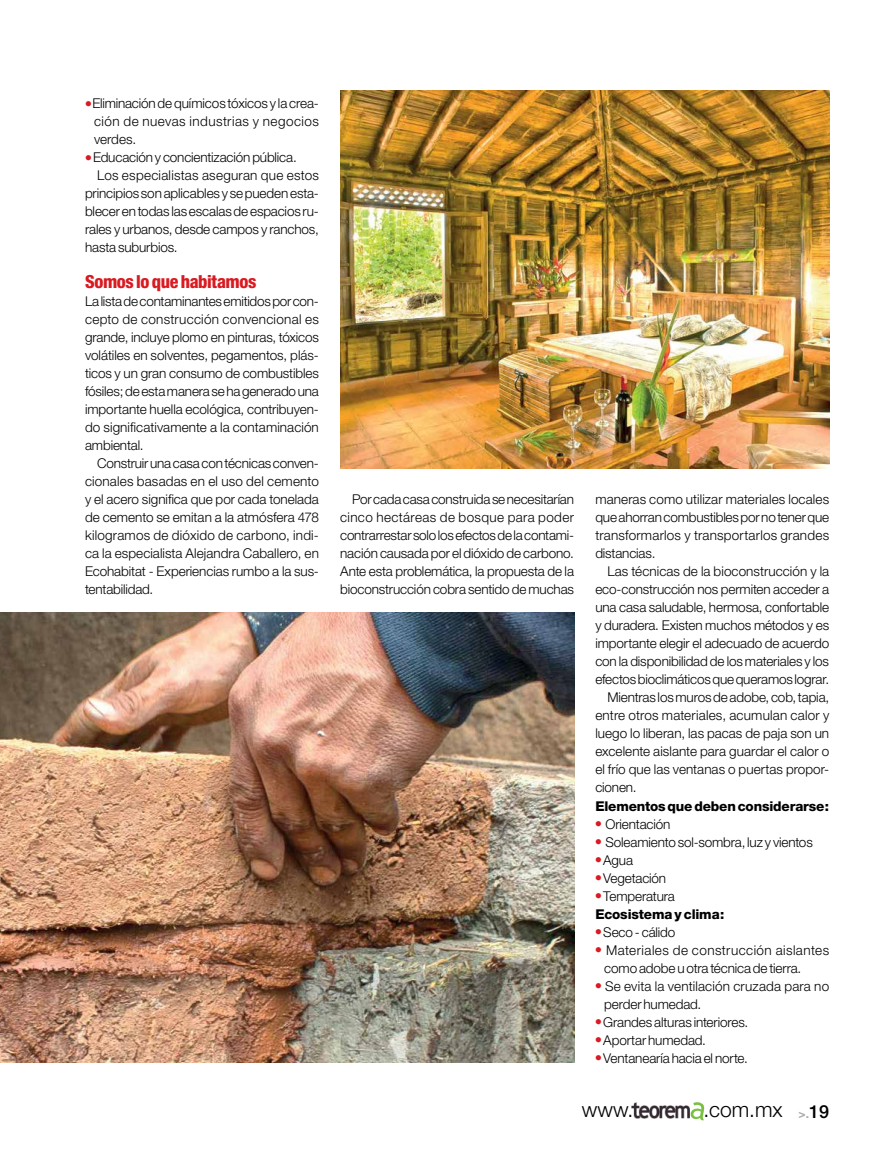
<style>
.page{position:relative;width:893px;height:1149px;background:#fff}
.page>*{position:absolute;margin:0;border:0;box-sizing:border-box;transform-origin:0 0}
.t1{font:300 21px "Helvetica Neue";color:#000}
.t2{font:800 condensed 18px "Helvetica Neue";letter-spacing:-.025em;color:#d91a21}
.t3{font:300 13.5px/18px "Helvetica Neue";letter-spacing:-.01em;color:#000;text-align:justify}
.t4{font:300 13.5px "Helvetica Neue";letter-spacing:.015em;color:#000}
.t5{font:300 13.5px/18px "Helvetica Neue";letter-spacing:.025em;color:#000}
.t6{font:800 13.5px/18px "Helvetica Neue";letter-spacing:-.01em;color:#000}
.t7{font:300 13.5px/18px "Helvetica Neue";letter-spacing:.01em;color:#000}
.s1{color:#d91a21}
.s2{font-weight:300}
.s3{font-weight:700;font-size:12px;color:#a7a9ac}
.s4{font-weight:500;font-size:18px}
</style>
<div class="page">
<img style="left:631px;top:1102px;width:59px;height:15px">
<svg style="left:690px;top:1102px;width:14px;height:18px"></svg>
<img style="left:340px;top:90px;width:489px;height:378px">
<img style="left:0;top:612px;width:574px;height:450px">
<p class="t3" style="left:94px;top:94px;width:226px;text-indent:-9px"><span class="s1">●</span> Eliminación de químicos tóxicos y la crea&shy;ción de nuevas industrias y negocios verdes.</p>
<p class="t3" style="left:85px;top:148px;width:213px"><span class="s1">●</span> Educación y concientización pública.</p>
<p class="t4" style="left:97px;top:167px;width:223px">Los especialistas aseguran que estos</p>
<p class="t3" style="left:85px;top:184px;width:235px">principios son aplicables y se pueden esta-</p>
<p class="t3" style="left:85px;top:202px;width:235px">blecer en todas las escalas de espacios ru-</p>
<p class="t3" style="left:85px;top:220px;width:235px">rales y urbanos, desde campos y ranchos,</p>
<p class="t3" style="left:85px;top:238px;width:94px">hasta suburbios.</p>
<h2 class="t2" style="left:85px;top:270px;width:173px">Somos lo que habitamos</h2>
<p class="t3" style="left:85px;top:292px;width:235px">La lista de contaminantes emitidos por con&shy;cepto de construcción convencional es grande, incluye plomo en pinturas, tóxicos volátiles en solventes, pegamentos, plás&shy;ticos y un gran consumo de combustibles fósiles; de esta manera se ha generado una importante huella ecológica, contribuyen&shy;do significativamente a la contaminación ambiental.</p>
<p class="t3" style="left:85px;top:454px;width:235px;text-indent:12px">Construir una casa con técnicas conven&shy;cionales basadas en el uso del cemento y el acero significa que por cada tonelada de cemento se emitan a la atmósfera 478 kilogramos de dióxido de carbono, indi&shy;ca la especialista Alejandra Caballero, en Ecohabitat - Experiencias rumbo a la sus&shy;tentabilidad.</p>
<p class="t3" style="left:340px;top:490px;width:235px;text-indent:12px">Por cada casa construida se necesitarían cinco hectáreas de bosque para poder contrarrestar solo los efectos de la contami&shy;nación causada por el dióxido de carbono.<br>Ante esta problemática, la propuesta de la bioconstrucción cobra sentido de muchas</p>
<p class="t3" style="left:595px;top:490px;width:235px">maneras como utilizar materiales locales que ahorran combustibles por no tener que transformarlos y transportarlos grandes distancias.</p>
<p class="t3" style="left:607px;top:562px;width:223px">Las técnicas de la bioconstrucción y la</p>
<p class="t3" style="left:595px;top:580px;width:235px">eco-construcción nos permiten acceder a</p>
<p class="t3" style="left:595px;top:598px;width:235px">una casa saludable, hermosa, confortable</p>
<p class="t3" style="left:595px;top:616px;width:235px">y duradera. Existen muchos métodos y es</p>
<p class="t3" style="left:595px;top:634px;width:235px">importante elegir el adecuado de acuerdo</p>
<p class="t3" style="left:595px;top:652px;width:235px">con la disponibilidad de los materiales y los</p>
<p class="t3" style="left:595px;top:670px;width:235px">efectos bioclimáticos que queramos lograr.</p>
<p class="t3" style="left:607px;top:688px;width:223px">Mientras los muros de adobe, cob, tapia,</p>
<p class="t4" style="left:595px;top:707px;width:235px">entre otros materiales, acumulan calor y</p>
<p class="t3" style="left:595px;top:724px;width:235px">luego lo liberan, las pacas de paja son un</p>
<p class="t3" style="left:595px;top:742px;width:235px">excelente aislante para guardar el calor o</p>
<p class="t3" style="left:595px;top:760px;width:235px">el frío que las ventanas o puertas propor-</p>
<p class="t3" style="left:595px;top:778px;width:43px">cionen.</p>
<p class="t6" style="left:595px;top:796px;width:235px">Elementos que deben considerarse:</p>
<p class="t3" style="left:595px;top:814px;width:77px"><span class="s1">●</span> Orientación</p>
<p class="t3" style="left:595px;top:832px;width:219px"><span class="s1">●</span> Soleamiento sol-sombra, luz y vientos</p>
<p class="t3" style="left:595px;top:850px;width:39px"><span class="s1">●</span> Agua</p>
<p class="t3" style="left:595px;top:868px;width:72px"><span class="s1">●</span> Vegetación</p>
<p class="t6" style="left:595px;top:886px;width:131px"><span class="s1">●</span> <span class="s2">Temperatura<br></span>Ecosistema y clima:</p>
<p class="t3" style="left:595px;top:922px;width:82px"><span class="s1">●</span> Seco - cálido</p>
<p class="t5" style="left:604px;top:940px;width:226px;text-indent:-9px"><span class="s1">●</span> Materiales de construcción aislantes como adobe u otra técnica de tierra.</p>
<p class="t7" style="left:604px;top:976px;width:226px;text-indent:-9px"><span class="s1">●</span> Se evita la ventilación cruzada para no perder humedad.</p>
<p class="t3" style="left:595px;top:1012px;width:154px"><span class="s1">●</span> Grandes alturas interiores.</p>
<p class="t3" style="left:595px;top:1030px;width:112px"><span class="s1">●</span> Aportar humedad.</p>
<p class="t3" style="left:595px;top:1048px;width:154px"><span class="s1">●</span> Ventanearía hacia el norte.</p>
<h1 class="t1" style="left:582px;top:1096px;width:53px">www.</h1>
<h1 class="t1" style="left:703px;top:1096px;width:127px">.com.mx <span class="s3">&gt;.</span><span class="s4">19</span></h1>
</div>
